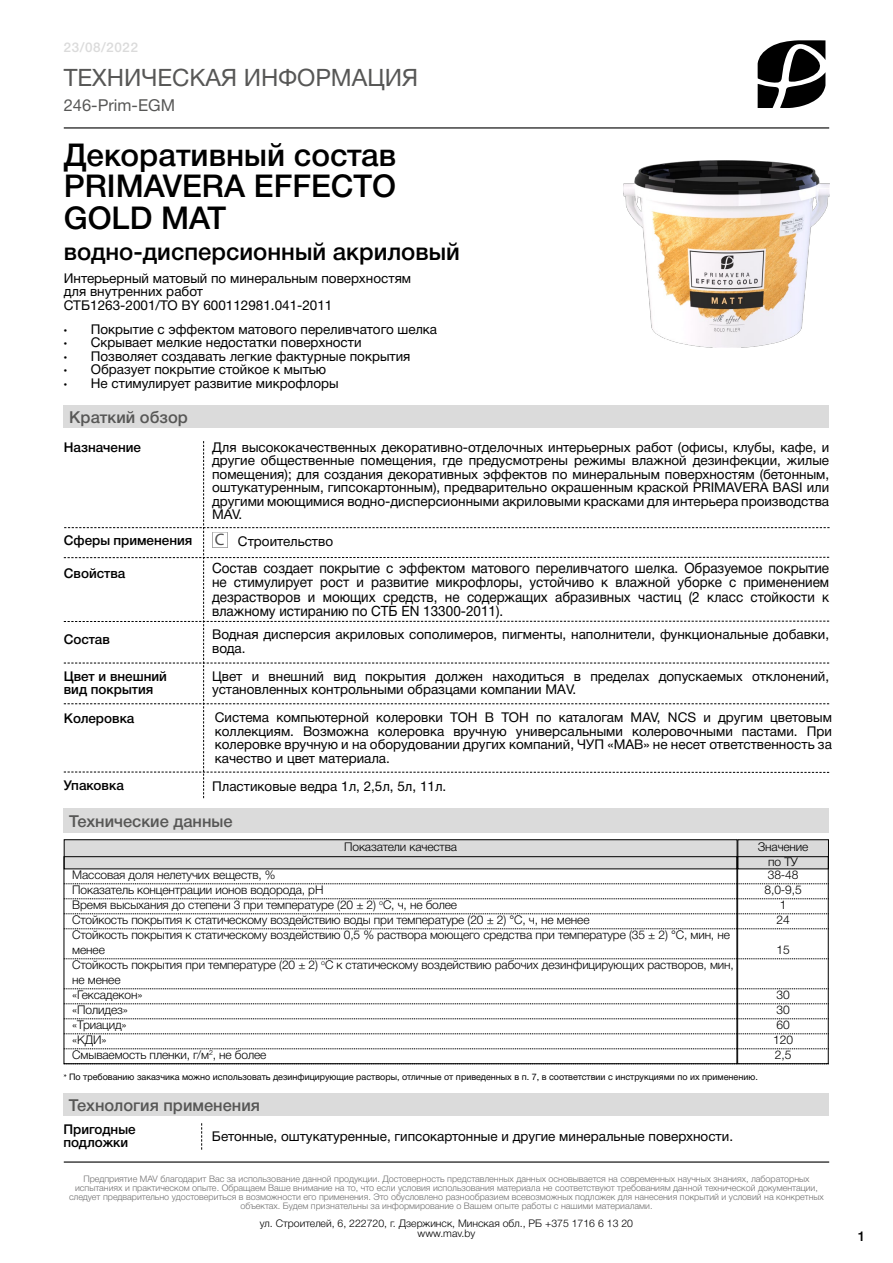
<style>
.page{position:relative;width:893px;height:1263px;background:#fff}
.page>*{position:absolute;margin:0;border:0;box-sizing:border-box;transform-origin:0 0}
.t1{font:31.5px/31.5px "Helvetica 6 Medium";color:#000;text-align:justify}
.t2{font:24px "Helvetica 6 Medium";color:#000}
.t3{font:24px "Helvetica 5 Normal";color:#575756}
.t4{font:16.5px "Helvetica 6 Medium";color:#575756}
.t5{font:16.5px "Helvetica 5 Normal";color:#575756}
.t6{font:14.25px/14.2px "Helvetica 5 Normal";color:#000;text-align:justify;scale:.95 1}
.t7{font:13.5px/13.5px "Helvetica 5 Normal";color:#000}
.t8{font:13.5px/13.5px "Helvetica 6 Medium";color:#000}
.t9{font:13.5px "Helvetica 6 Medium";letter-spacing:.04em;color:#dbdbdb}
.t10{font:12px/15px "Helvetica 4 Light";letter-spacing:-.01em;color:#000;text-align:center}
.t11{font:10.5px/10.5px "Helvetica 4 Light";color:#000;text-align:center}
.t12{font:9px/9px "Helvetica 4 Light";color:#706f6f;text-align:center}
.t13{font:9px "Helvetica 5 Normal";color:#000}
.s1{font-family:"Myriad Pro";font-weight:300}
.s2{font-family:"Myriad Pro";font-size:16.65px}
.s3{font-family:"Minion Pro"}
</style>
<div class="page">
<hr style="left:64px;top:1161px;width:765px;height:1px;background:#000">
<hr style="left:64px;top:127px;width:765px;height:1px;background:#000">
<svg style="left:758px;top:40px;width:67px;height:68px"></svg>
<img style="left:624px;top:161px;width:205px;height:187px">
<div style="left:64px;top:406px;width:765px;height:22px;background:#dbdbdb"></div>
<svg style="left:64px;top:441px;width:766px;height:357px"></svg>
<div style="left:63px;top:808px;width:766px;height:25px;background:#dbdbdb"></div>
<div style="left:64px;top:840px;width:673px;height:29px;background:#dbdbdb"></div>
<div style="left:64px;top:839px;width:673px;height:30px;border:1px solid #000"></div>
<div style="left:738px;top:840px;width:90px;height:29px;background:#dadada"></div>
<div style="left:737px;top:839px;width:92px;height:30px;border:1px solid #000"></div>
<div style="left:737px;top:856px;width:92px;height:208px;border:1px solid #000"></div>
<div style="left:63px;top:1093px;width:766px;height:23px;background:#dbdbdb"></div>
<svg style="left:201px;top:1123px;width:1px;height:27px"></svg>
<svg style="left:64px;top:883px;width:765px;height:1px"></svg>
<svg style="left:64px;top:898px;width:765px;height:1px"></svg>
<svg style="left:64px;top:913px;width:765px;height:1px"></svg>
<svg style="left:64px;top:928px;width:765px;height:1px"></svg>
<svg style="left:64px;top:958px;width:765px;height:1px"></svg>
<svg style="left:64px;top:988px;width:765px;height:1px"></svg>
<svg style="left:64px;top:1003px;width:765px;height:1px"></svg>
<svg style="left:64px;top:1018px;width:765px;height:1px"></svg>
<svg style="left:64px;top:1033px;width:765px;height:1px"></svg>
<svg style="left:64px;top:1048px;width:765px;height:1px"></svg>
<svg style="left:64px;top:1063px;width:765px;height:1px"></svg>
<p class="t9" style="left:64px;top:40px;width:76px">23/08/2022</p>
<h2 class="t3" style="left:64px;top:64px;width:356px">ТЕХНИЧЕСКАЯ ИНФОРМАЦИЯ</h2>
<p class="t5" style="left:64px;top:96px;width:113px">246-Prim-EGM</p>
<h1 class="t1" style="left:64px;top:139px;width:334px">Декоративный состав PRIMAVERA EFFECTO GOLD MAT</h1>
<h2 class="t2" style="left:64px;top:238px;width:398px">водно-дисперсионный акриловый</h2>
<p class="t7" style="left:64px;top:271px;width:349px">Интерьерный матовый по минеральным поверхностям для внутренних работ<br>СТБ1263-2001/ТО BY 600112981.041-2011</p>
<p class="t7" style="left:64px;top:323px;width:375px"><span class="s1">•</span> Покрытие с эффектом матового переливчатого шелка</p>
<p class="t7" style="left:64px;top:336px;width:299px"><span class="s1">•</span> Скрывает мелкие недостатки поверхности</p>
<p class="t7" style="left:64px;top:350px;width:348px"><span class="s1">•</span> Позволяет создавать легкие фактурные покрытия</p>
<p class="t7" style="left:64px;top:363px;width:264px"><span class="s1">•</span> Образует покрытие стойкое к мытью</p>
<p class="t7" style="left:64px;top:377px;width:276px"><span class="s1">•</span> Не стимулирует развитие микрофлоры</p>
<p class="t4" style="left:69px;top:409px;width:120px">Краткий обзор</p>
<p class="t8" style="left:64px;top:440px;width:79px">Назначение</p>
<p class="t7" style="left:212px;top:440px;width:619px;text-align:justify">Для высококачественных декоративно-отделочных интерьерных работ (офисы, клубы, кафе, и другие общественные помещения, где предусмотрены режимы влажной дезинфекции, жилые помещения); для создания декоративных эффектов по минеральным поверхностям (бетонным, оштукатуренным, гипсокартонным), предварительно окрашенным краской PRIMAVERA BASI или другими моющимися водно-дисперсионными акриловыми красками для интерьера производства MAV.</p>
<p class="t8" style="left:64px;top:534px;width:130px">Сферы применения</p>
<p class="t7" style="left:215px;top:534px;width:120px"><span class="s2">C</span> Строительство</p>
<p class="t8" style="left:64px;top:567px;width:63px">Свойства</p>
<p class="t8" style="left:64px;top:633px;width:48px">Состав</p>
<p class="t6" style="left:212px;top:561px;width:651px">Состав создает покрытие с эффектом матового переливчатого шелка. Образуемое покрытие не стимулирует рост и развитие микрофлоры, устойчиво к влажной уборке с применением дезрастворов и моющих средств, не содержащих абразивных частиц (2 класс стойкости к влажному истиранию по СТБ EN 13300-2011).</p>
<p class="t7" style="left:212px;top:628px;width:619px">Водная дисперсия акриловых сополимеров, пигменты, наполнители, функциональные добавки, вода.</p>
<p class="t8" style="left:64px;top:669px;width:105px">Цвет и внешний вид покрытия</p>
<p class="t7" style="left:212px;top:669px;width:619px">Цвет и внешний вид покрытия должен находиться в пределах допускаемых отклонений, установленных контрольными образцами компании МАV.</p>
<p class="t8" style="left:64px;top:711px;width:72px">Колеровка</p>
<p class="t7" style="left:215px;top:711px;width:619px;text-align:justify">Cистема компьютерной колеровки ТОН В ТОН по каталогам MAV, NCS и другим цветовым коллекциям. Возможна колеровка вручную универсальными колеровочными пастами. При колеровке вручную и на оборудовании других компаний, ЧУП «МАВ» не несет ответственность за качество и цвет материала.</p>
<p class="t8" style="left:64px;top:779px;width:62px">Упаковка</p>
<p class="t7" style="left:212px;top:780px;width:236px">Пластиковые ведра 1л, 2,5л, 5л, 11л.</p>
<p class="t4" style="left:69px;top:812px;width:165px">Технические данные</p>
<p class="t10" style="left:344px;top:839px;width:114px">Показатели качества</p>
<p class="t10" style="left:758px;top:840px;width:52px">Значение по ТУ</p>
<p class="t10" style="left:72px;top:868px;width:663px;text-align:left">Массовая доля нелетучих веществ, %<br>Показатель концентрации ионов водорода, рН<br>Время высыхания до степени 3 при температуре (20 ± 2) <sup>о</sup>С, ч, не более<br>Стойкость покрытия к статическому воздействию воды при температуре (20 ± 2) °С, ч, не менее<br>Стойкость покрытия к статическому воздействию 0,5 % раствора моющего средства при температуре (35 ± 2) °С, мин, не менее<br>Стойкость покрытия при температуре (20 ± 2) <sup>о</sup>С к статическому воздействию рабочих дезинфицирующих растворов, мин, не менее<br>«Гексадекон»<br>«Полидез»<br>«Триацид»<br>«КДИ»<br>Смываемость пленки, г/м<sup>2</sup>, не более</p>
<p class="t10" style="left:765px;top:868px;width:39px">38-48<br>8,0-9,5<br>1<br>24</p>
<p class="t10" style="left:776px;top:943px;width:15px">15</p>
<p class="t10" style="left:773px;top:988px;width:21px;text-align:left">30<br>30<br>60<br>120<br>2,5</p>
<p class="t13" style="left:63px;top:1072px;width:696px"><span class="s3">*</span> По требованию заказчика можно использовать дезинфицирующие растворы, отличные от приведенных в п. 7, в соответствии с инструкциями по их применению.</p>
<p class="t4" style="left:69px;top:1096px;width:193px">Технология применения</p>
<p class="t8" style="left:63px;top:1122px;width:74px">Пригодные подложки</p>
<p class="t7" style="left:212px;top:1129px;width:523px">Бетонные, оштукатуренные, гипсокартонные и другие минеральные поверхности.</p>
<p class="t12" style="left:69px;top:1175px;width:756px">Предприятие MAV благодарит Вас за использование данной продукции. Достоверность представленных данных основывается на современных научных знаниях, лабораторных испытаниях и практическом опыте. Обращаем Ваше внимание на то, что если условия использования материала не соответствуют требованиям данной технической документации, следует предварительно удостовериться в возможности его применения. Это обусловлено разнообразием всевозможных подложек для нанесения покрытий и условий на конкретных объектах. Будем признательны за информирование о Вашем опыте работы с нашими материалами.</p>
<p class="t11" style="left:260px;top:1218px;width:375px">ул. Строителей, 6, 222720, г. Дзержинск, Минская обл., РБ +375 1716 6 13 20 www.mav.by</p>
<p class="t8" style="left:857px;top:1229px;width:9px">1</p>
</div>
